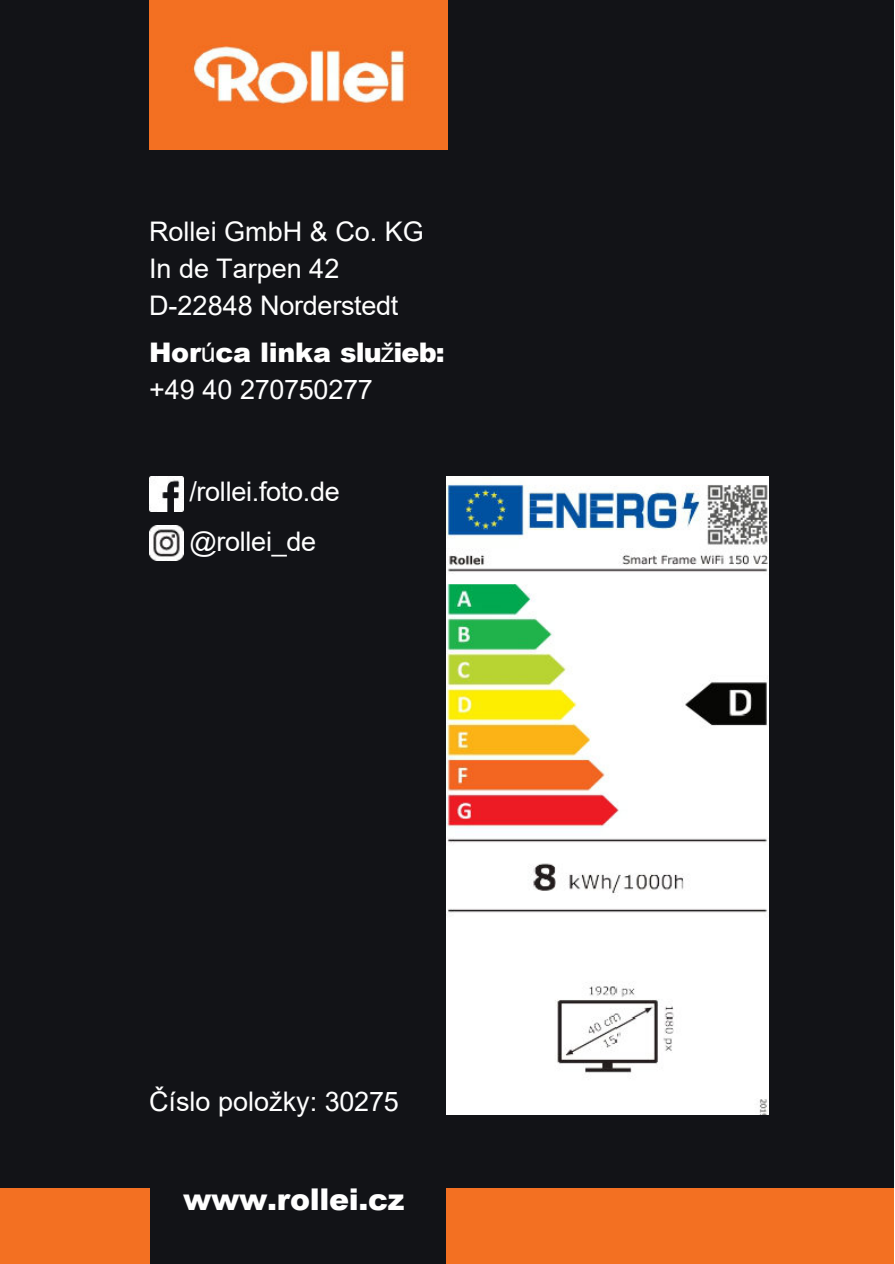
<style>
.page{position:relative;width:895px;height:1264px;background:#fff}
.page>*{position:absolute;margin:0;border:0;box-sizing:border-box;transform-origin:0 0}
.t1{font:900 30px "Arial";letter-spacing:-.01em;color:#fff}
.t2{font:27px/36.9px "Arial";color:#fff}
.t3{font:900 27px/37.2px "Arial";letter-spacing:-.01em;color:#fff}
.s1{font-weight:400}
</style>
<div class="page">
<div style="left:0;top:0;width:893px;height:1263px;background:#121317"></div>
<div style="left:0;top:1189px;width:149px;height:74px;background:#f37022"></div>
<div style="left:447px;top:1189px;width:446px;height:74px;background:#f37022"></div>
<img style="left:149px;top:0;width:298px;height:149px">
<img style="left:447px;top:476px;width:321px;height:638px">
<img style="left:149px;top:526px;width:35px;height:35px">
<img style="left:149px;top:476px;width:35px;height:35px">
<p class="t2" style="left:149px;top:215px;width:276px">Rollei GmbH &amp; Co. KG<br>In de Tarpen 42<br>D-22848 Norderstedt</p>
<p class="t3" style="left:149px;top:336px;width:297px">Hor<span class="s1">ú</span>ca linka slu<span class="s1">ž</span>ieb: <span class="s1">+49 40 270750277</span></p>
<p class="t2" style="left:189px;top:469px;width:152px;line-height:49.2px">/rollei.foto.de @rollei_de</p>
<p class="t2" style="left:149px;top:1086px;width:251px">Číslo položky: 30275</p>
<p class="t1" style="left:183px;top:1188px;width:223px">www.rollei.cz</p>
</div>
